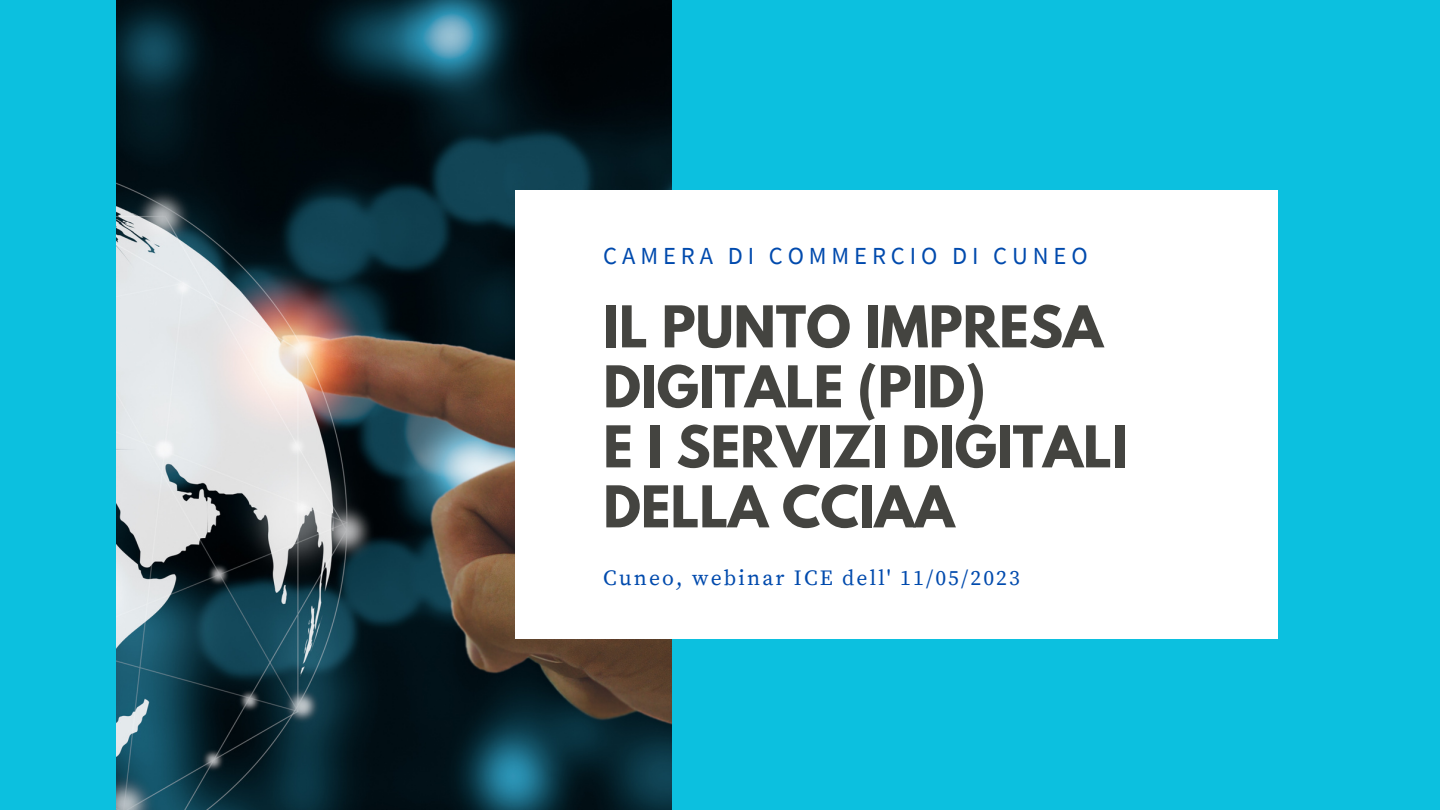
<style>
.page{position:relative;width:1440px;height:810px;background:#0cc0df}
.page>*{position:absolute;margin:0;border:0;box-sizing:border-box;transform-origin:0 0}
.t1{font:700 51px/60px "League Spartan";color:#444440}
.t2{font:24.5px "Source Sans Pro";letter-spacing:.2em;color:#004aad}
.t3{font:21.6px "Source Serif Pro";letter-spacing:.1em;color:#004aad}
</style>
<div class="page">
<img style="left:117px;top:0;width:554px;height:810px">
<div style="left:516px;top:190px;width:762px;height:448px;background:#fff"></div>
<p class="t2" style="left:603px;top:240px;width:486px">CAMERA DI COMMERCIO DI CUNEO</p>
<p class="t1" style="left:603px;top:303px;width:501px">IL PUNTO IMPRESA<br>DIGITALE (PID)</p>
<p class="t1" style="left:603px;top:423px;width:526px">E I SERVIZI DIGITALI<br>DELLA CCIAA</p>
<p class="t3" style="left:603px;top:565px;width:418px">Cuneo, webinar ICE dell' 11/05/2023</p>
</div>
